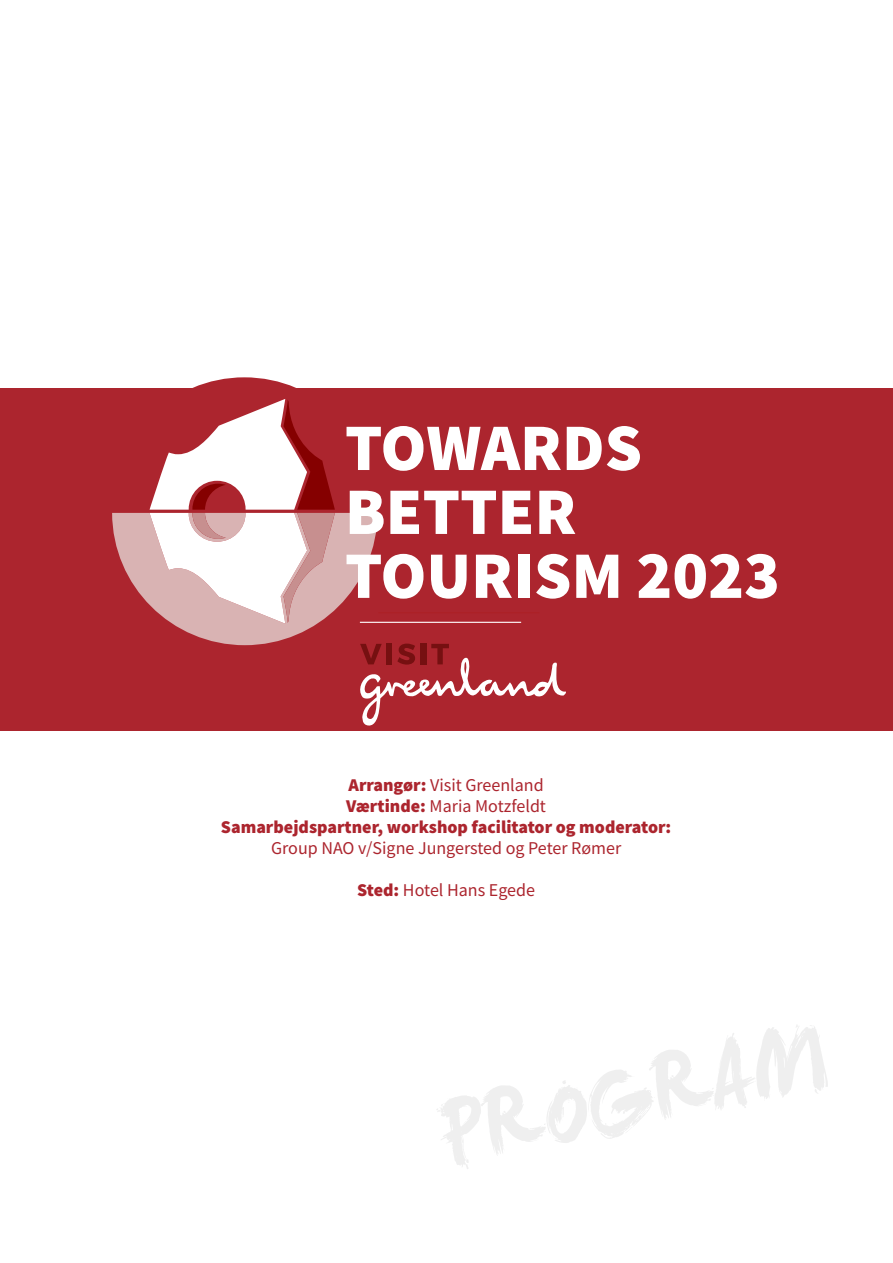
<style>
.page{position:relative;width:893px;height:1263px;background:#fff}
.page>*{position:absolute;margin:0;border:0;box-sizing:border-box;transform-origin:0 0}
.t1{font:900 66.45px "Source Sans Pro";color:#fff}
.t2{font:18px "Source Sans Pro";color:#ac252e}
.t3{font:900 18px "Source Sans Pro";color:#ac252e}
.s1{font-weight:900}
</style>
<div class="page">
<div style="left:0;top:388px;width:893px;height:343px;background:#ac252e"></div>
<svg style="left:112px;top:377px;width:454px;height:349px"></svg>
<hr style="left:360px;top:622px;width:161px;height:1px;background:#fff">
<p class="t1" style="left:345px;top:402px;width:299px">TOWARDS</p>
<p class="t1" style="left:345px;top:466px;width:233px">BETTER</p>
<p class="t1" style="left:345px;top:530px;width:437px">TOURISM 2023</p>
<p class="t2" style="left:348px;top:774px;width:197px"><span class="s1">Arrangør:</span> Visit Greenland</p>
<p class="t2" style="left:346px;top:795px;width:201px"><span class="s1">Værtinde:</span> Maria Motzfeldt</p>
<p class="t3" style="left:221px;top:815px;width:452px">Samarbejdspartner, workshop facilitator og moderator:</p>
<p class="t2" style="left:271px;top:837px;width:352px">Group NAO v/Signe Jungersted og Peter Rømer</p>
<p class="t2" style="left:357px;top:879px;width:179px"><span class="s1">Sted:</span> Hotel Hans Egede</p>
</div>
